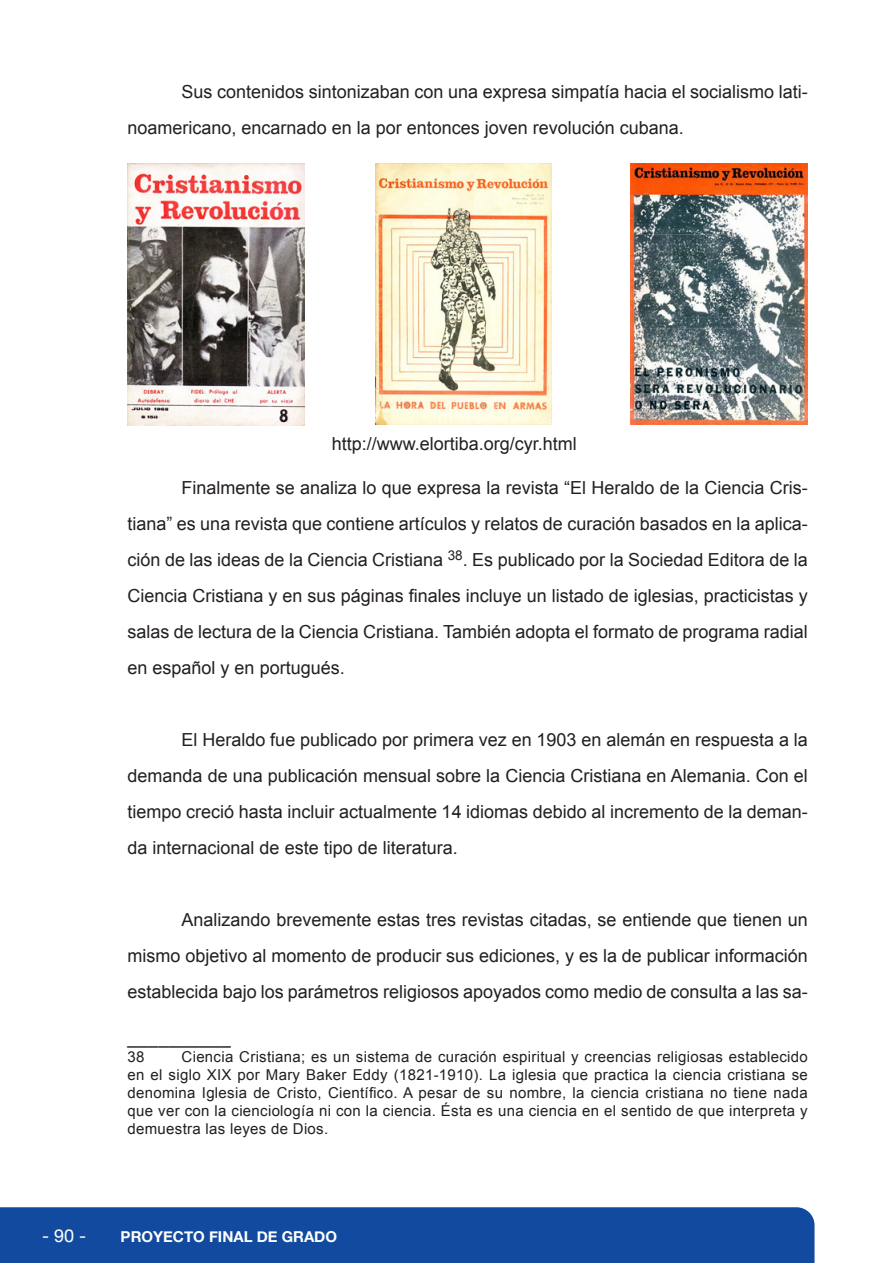
<style>
.page{position:relative;width:893px;height:1263px;background:#fff}
.page>*{position:absolute;margin:0;border:0;box-sizing:border-box;transform-origin:0 0}
.t1{font:18px/36px "Arial";color:#231f20;text-align:justify}
.t2{font:18px "Helvetica Neue";color:#fff}
.t3{font:15px/18px "Arial";letter-spacing:.02em;color:#231f20;text-align:justify}
.t4{font:700 15px "Helvetica Neue";color:#fff}
</style>
<div class="page">
<div style="left:0;top:1207px;width:814px;height:56px;background:#114a9e"></div>
<img style="left:128px;top:164px;width:177px;height:261px">
<img style="left:375px;top:164px;width:177px;height:261px">
<img style="left:631px;top:163px;width:177px;height:262px">
<p class="t1" style="left:128px;top:74px;width:682px;text-indent:54px">Sus contenidos sintonizaban con una expresa simpatía hacia el socialismo lati&shy;noamericano, encarnado en la por entonces joven revolución cubana.</p>
<p class="t1" style="left:332px;top:426px;width:247px">http://www.elortiba.org/cyr.html</p>
<p class="t1" style="left:128px;top:470px;width:682px;text-indent:54px">Finalmente se analiza lo que expresa la revista “El Heraldo de la Ciencia Cris&shy;tiana” es una revista que contiene artículos y relatos de curación basados en la aplica&shy;ción de las ideas de la Ciencia Cristiana <sup>38</sup>. Es publicado por la Sociedad Editora de la Ciencia Cristiana y en sus páginas finales incluye un listado de iglesias, practicistas y salas de lectura de la Ciencia Cristiana. También adopta el formato de programa radial en español y en portugués.</p>
<p class="t1" style="left:128px;top:722px;width:682px;text-indent:54px">El Heraldo fue publicado por primera vez en 1903 en alemán en respuesta a la demanda de una publicación mensual sobre la Ciencia Cristiana en Alemania. Con el tiempo creció hasta incluir actualmente 14 idiomas debido al incremento de la deman&shy;da internacional de este tipo de literatura.</p>
<p class="t1" style="left:128px;top:902px;width:682px;text-indent:54px">Analizando brevemente estas tres revistas citadas, se entiende que tienen un mismo objetivo al momento de producir sus ediciones, y es la de publicar información establecida bajo los parámetros religiosos apoyados como medio de consulta a las sa-</p>
<p class="t1" style="left:128px;top:1020px;width:105px">__________</p>
<p class="t3" style="left:128px;top:1048px;width:18px">38</p>
<p class="t3" style="left:128px;top:1048px;width:682px;text-indent:54px">Ciencia Cristiana; es un sistema de curación espiritual y creencias religiosas establecido en el siglo XIX por Mary Baker Eddy (1821-1910). La iglesia que practica la ciencia cristiana se denomina Iglesia de Cristo, Científico. A pesar de su nombre, la ciencia cristiana no tiene nada que ver con la cienciología ni con la ciencia. Ésta es una ciencia en el sentido de que interpreta y demuestra las leyes de Dios.</p>
<p class="t2" style="left:42px;top:1220px;width:46px">- 90 -</p>
<p class="t4" style="left:121px;top:1223px;width:218px">PROYECTO FINAL DE GRADO</p>
</div>
